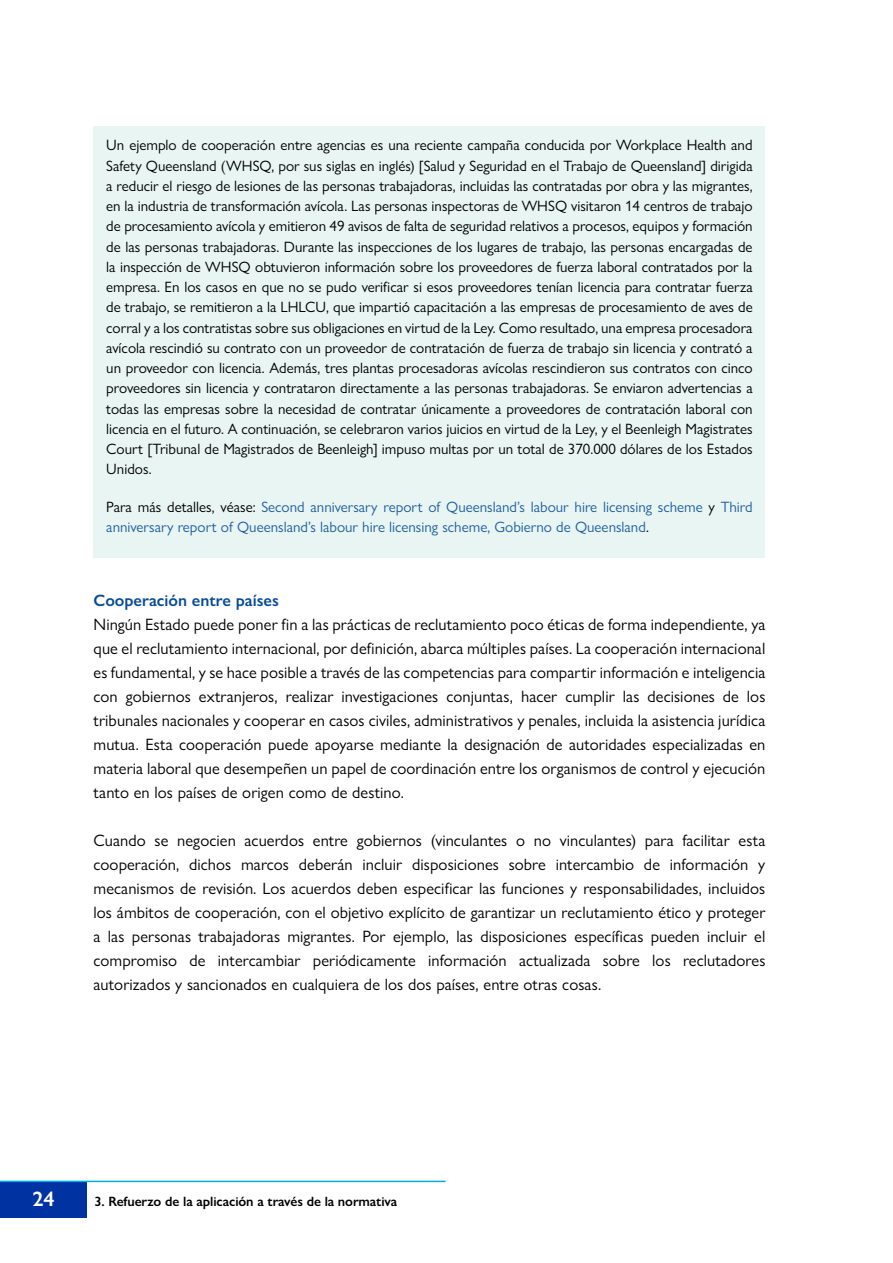
<style>
.page{position:relative;width:893px;height:1263px;background:#fff}
.page>*{position:absolute;margin:0;border:0;box-sizing:border-box;transform-origin:0 0}
.t1{font:600 21px "Gill Sans Nova";color:#fff}
.Body_text{font:16.5px/24px "Gill Sans Nova";letter-spacing:.005em;color:#000;text-align:justify}
.Subhead_3{font:600 16.5px "Gill Sans Nova";color:#084b9a}
.BOXED_mnt_green_body{font:15px/20.2px "Gill Sans Nova";color:#000;text-align:justify}
.BOXED_mnt_green_body-2{font:15px/20.2px "Gill Sans Nova";color:#215e9e}
.t2{font:600 13.5px "Gill Sans Nova";letter-spacing:-.005em;color:#000}
.s1{color:#000}
</style>
<div class="page">
<div style="left:0;top:1181px;width:87px;height:36px;background:#0033a1"></div>
<hr style="left:0;top:1181px;width:446px;height:1px;background:#00aeef">
<div style="left:94px;top:127px;width:671px;height:431px;background:#e8f5f3"></div>
<p class="BOXED_mnt_green_body" style="left:106px;top:135px;width:648px">Un ejemplo de cooperación entre agencias es una reciente campaña conducida por Workplace Health and Safety Queensland (WHSQ, por sus siglas en inglés) [Salud y Seguridad en el Trabajo de Queensland] dirigida a reducir el riesgo de lesiones de las personas trabajadoras, incluidas las contratadas por obra y las migrantes, en la industria de transformación avícola. Las personas inspectoras de WHSQ visitaron 14 centros de trabajo de procesamiento avícola y emitieron 49 avisos de falta de seguridad relativos a procesos, equipos y formación de las personas trabajadoras. Durante las inspecciones de los lugares de trabajo, las personas encargadas de la inspección de WHSQ obtuvieron información sobre los proveedores de fuerza laboral contratados por la empresa. En los casos en que no se pudo verificar si esos proveedores tenían licencia para contratar fuerza de trabajo, se remitieron a la LHLCU, que impartió capacitación a las empresas de procesamiento de aves de corral y a los contratistas sobre sus obligaciones en virtud de la Ley. Como resultado, una empresa procesadora avícola rescindió su contrato con un proveedor de contratación de fuerza de trabajo sin licencia y contrató a un proveedor con licencia. Además, tres plantas procesadoras avícolas rescindieron sus contratos con cinco proveedores sin licencia y contrataron directamente a las personas trabajadoras. Se enviaron advertencias a todas las empresas sobre la necesidad de contratar únicamente a proveedores de contratación laboral con licencia en el futuro. A continuación, se celebraron varios juicios en virtud de la Ley, y el Beenleigh Magistrates Court [Tribunal de Magistrados de Beenleigh] impuso multas por un total de 370.000 dólares de los Estados Unidos.</p>
<p class="BOXED_mnt_green_body-2" style="left:106px;top:496px;width:648px"><span class="s1">Para más detalles, véase:</span> Second anniversary report of Queensland’s labour hire licensing scheme <span class="s1">y</span> Third anniversary report of Queensland’s labour hire licensing scheme, Gobierno de Queensland<span class="s1">.</span></p>
<p class="Subhead_3" style="left:94px;top:590px;width:187px">Cooperación entre países</p>
<p class="Body_text" style="left:94px;top:612px;width:673px">Ningún Estado puede poner fin a las prácticas de reclutamiento poco éticas de forma independiente, ya que el reclutamiento internacional, por definición, abarca múltiples países. La cooperación internacional es fundamental, y se hace posible a través de las competencias para compartir información e inteligencia con gobiernos extranjeros, realizar investigaciones conjuntas, hacer cumplir las decisiones de los tribunales nacionales y cooperar en casos civiles, administrativos y penales, incluida la asistencia jurídica mutua. Esta cooperación puede apoyarse mediante la designación de autoridades especializadas en materia laboral que desempeñen un papel de coordinación entre los organismos de control y ejecución tanto en los países de origen como de destino.</p>
<p class="Body_text" style="left:94px;top:828px;width:673px">Cuando se negocien acuerdos entre gobiernos (vinculantes o no vinculantes) para facilitar esta cooperación, dichos marcos deberán incluir disposiciones sobre intercambio de información y mecanismos de revisión. Los acuerdos deben especificar las funciones y responsabilidades, incluidos los ámbitos de cooperación, con el objetivo explícito de garantizar un reclutamiento ético y proteger a las personas trabajadoras migrantes. Por ejemplo, las disposiciones específicas pueden incluir el compromiso de intercambiar periódicamente información actualizada sobre los reclutadores autorizados y sancionados en cualquiera de los dos países, entre otras cosas.</p>
<h1 class="t1" style="left:32px;top:1186px;width:24px">24</h1>
<p class="t2" style="left:94px;top:1193px;width:304px">3. Refuerzo de la aplicación a través de la normativa</p>
</div>
